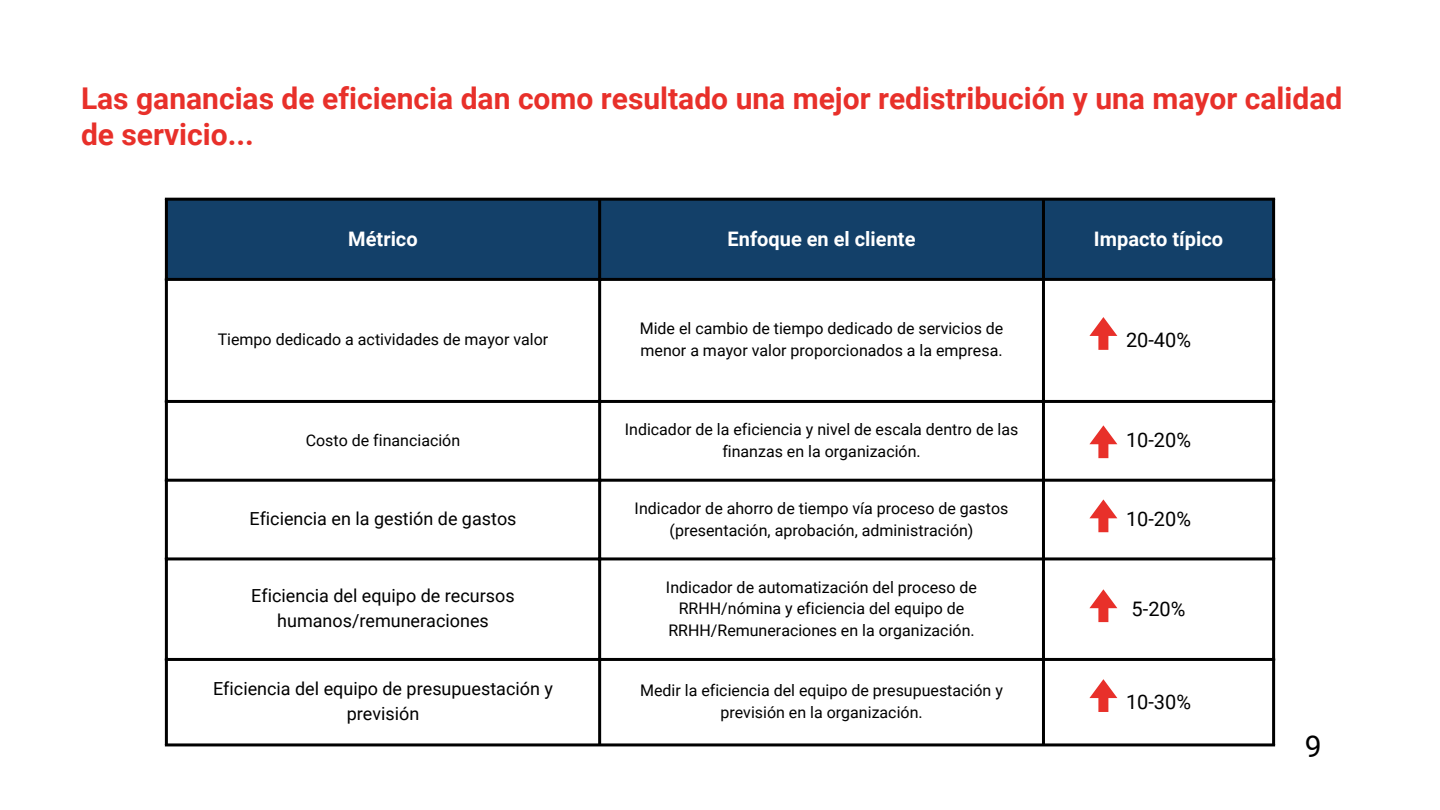
<style>
.page{position:relative;width:1440px;height:810px;background:#fff}
.page>*{position:absolute;margin:0;border:0;box-sizing:border-box;transform-origin:0 0}
.t1{font:700 30px/36px "Roboto";color:#e8302a}
.t2{font:30px "Roboto";color:#000}
.t3{font:700 20px "Roboto";color:#fff}
.t4{font:20px "Roboto";color:#000}
.t5{font:18px/24.8px "Roboto";color:#000;text-align:center}
.t6{font:16px/21.8px "Roboto";color:#000;text-align:center}
</style>
<div class="page">
<div style="left:168px;top:201px;width:1104px;height:77px;background:#134069"></div>
<hr style="left:165px;top:201px;width:3px;height:542px;background:#000">
<hr style="left:598px;top:201px;width:3px;height:542px;background:#000">
<hr style="left:1042px;top:201px;width:3px;height:542px;background:#000">
<hr style="left:1272px;top:201px;width:3px;height:542px;background:#000">
<hr style="left:165px;top:198px;width:1110px;height:3px;background:#000">
<hr style="left:165px;top:278px;width:1110px;height:3px;background:#000">
<hr style="left:165px;top:400px;width:1110px;height:3px;background:#000">
<hr style="left:165px;top:479px;width:1110px;height:3px;background:#000">
<hr style="left:165px;top:557px;width:1110px;height:3px;background:#000">
<hr style="left:165px;top:658px;width:1110px;height:3px;background:#000">
<hr style="left:165px;top:743px;width:1110px;height:3px;background:#000">
<svg style="left:1089px;top:317px;width:28px;height:33px"></svg>
<svg style="left:1089px;top:425px;width:28px;height:33px"></svg>
<svg style="left:1089px;top:499px;width:28px;height:33px"></svg>
<svg style="left:1089px;top:589px;width:28px;height:33px"></svg>
<svg style="left:1089px;top:679px;width:28px;height:33px"></svg>
<h1 class="t1" style="left:81px;top:81px;width:1263px">Las ganancias de eficiencia dan como resultado una mejor redistribución y una mayor calidad de servicio...</h1>
<p class="t3" style="left:348px;top:227px;width:71px">Métrico</p>
<p class="t3" style="left:728px;top:227px;width:189px">Enfoque en el cliente</p>
<p class="t3" style="left:1094px;top:227px;width:131px">Impacto típico</p>
<p class="t6" style="left:218px;top:329px;width:332px">Tiempo dedicado a actividades de mayor valor</p>
<p class="t6" style="left:640px;top:318px;width:365px;text-align:left">Mide el cambio de tiempo dedicado de servicios de menor a mayor valor proporcionados a la empresa.</p>
<p class="t4" style="left:1126px;top:328px;width:67px">20-40%</p>
<p class="t6" style="left:306px;top:429px;width:156px">Costo de financiación</p>
<p class="t6" style="left:625px;top:419px;width:395px">Indicador de la eficiencia y nivel de escala dentro de las finanzas en la organización.</p>
<p class="t4" style="left:1126px;top:429px;width:67px">10-20%</p>
<p class="t5" style="left:249px;top:507px;width:269px">Eficiencia en la gestión de gastos</p>
<p class="t6" style="left:635px;top:498px;width:375px">Indicador de ahorro de tiempo vía proceso de gastos (presentación, aprobación, administración)</p>
<p class="t4" style="left:1126px;top:507px;width:67px">10-20%</p>
<p class="t5" style="left:251px;top:584px;width:265px">Eficiencia del equipo de recursos humanos/remuneraciones</p>
<p class="t6" style="left:666px;top:576px;width:313px">Indicador de automatización del proceso de<br>RRHH/nómina y eficiencia del equipo de<br>RRHH/Remuneraciones en la organización.</p>
<p class="t4" style="left:1132px;top:597px;width:55px">5-20%</p>
<p class="t5" style="left:213px;top:677px;width:341px">Eficiencia del equipo de presupuestación y previsión</p>
<p class="t6" style="left:640px;top:680px;width:364px">Medir la eficiencia del equipo de presupuestación y previsión en la organización.</p>
<p class="t4" style="left:1126px;top:690px;width:67px">10-30%</p>
<h1 class="t2" style="left:1305px;top:729px;width:18px">9</h1>
</div>
